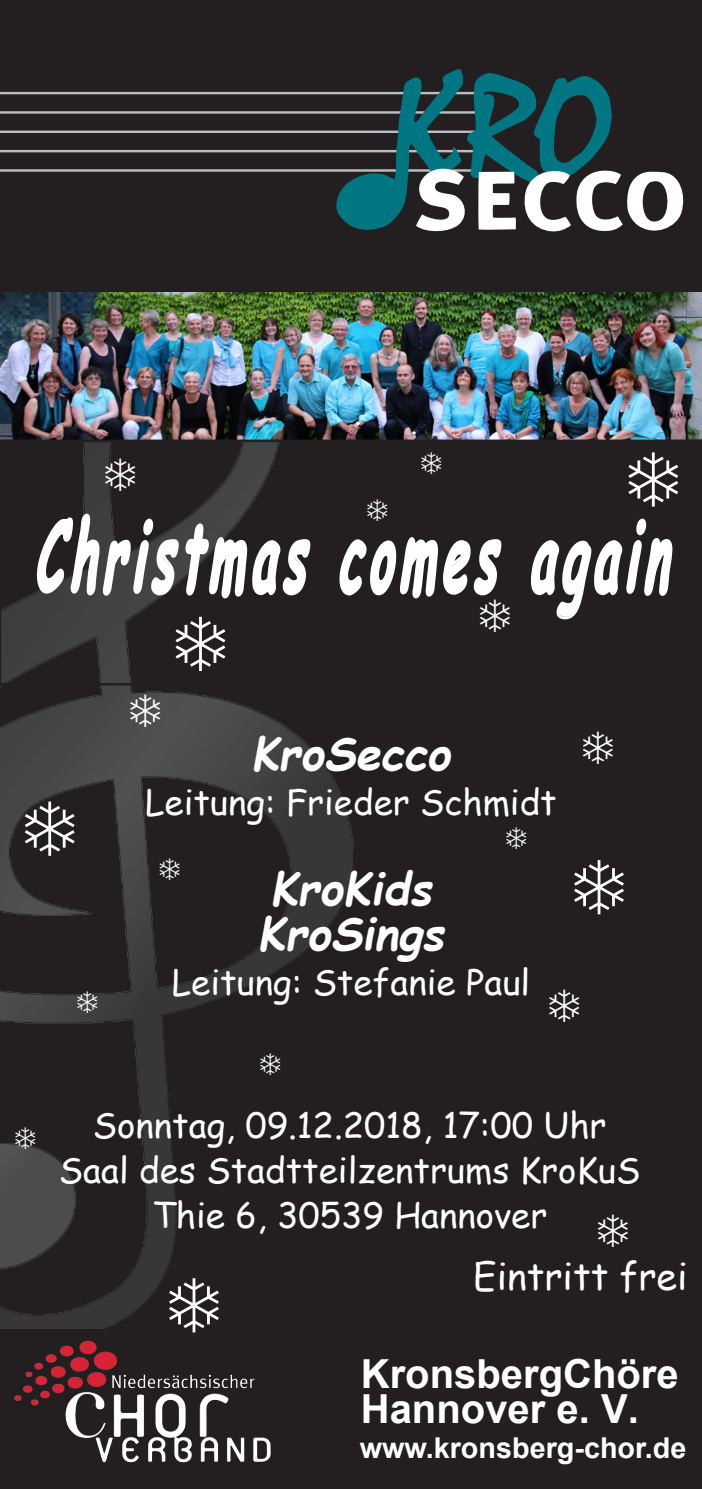
<style>
.page{position:relative;width:702px;height:1489px;background:#fff}
.page>*{position:absolute;margin:0;border:0;box-sizing:border-box;transform-origin:0 0}
.t1{font:italic 700 97.5px "Comic Sans MS";color:#fff;scale:.47 1}
.t2{font:italic 700 45px "Comic Sans MS";color:#fff}
.t3{font:700 40px "Arial";color:#fff}
.t4{font:37.5px "Comic Sans MS";color:#fff}
.t5{font:35px "Comic Sans MS";color:#fff}
.t6{font:700 28.75px "Arial";color:#fff}
</style>
<div class="page">
<div style="left:0;top:0;width:702px;height:1488px;background:#231f20"></div>
<img style="left:60px;top:1340px;width:39px;height:23px">
<hr style="left:0;top:92px;width:478px;height:2px;background:#bcbdc0">
<hr style="left:0;top:111px;width:478px;height:3px;background:#bcbdc0">
<hr style="left:0;top:131px;width:478px;height:2px;background:#bcbdc0">
<hr style="left:0;top:150px;width:478px;height:2px;background:#bcbdc0">
<hr style="left:0;top:169px;width:478px;height:3px;background:#bcbdc0">
<svg style="left:336px;top:69px;width:348px;height:163px"></svg>
<img style="left:0;top:442px;width:353px;height:885px">
<img style="left:0;top:292px;width:702px;height:147px">
<svg style="left:531px;top:518px;width:142px;height:102px"></svg>
<div style="left:0;top:439px;width:702px;height:246px;border:2px solid #231f20"></div>
<svg style="left:35px;top:512px;width:277px;height:159px"></svg>
<svg style="left:160px;top:857px;width:20px;height:22px"></svg>
<svg style="left:260px;top:1053px;width:20px;height:22px"></svg>
<svg style="left:77px;top:991px;width:20px;height:22px"></svg>
<svg style="left:25px;top:800px;width:50px;height:55px"></svg>
<svg style="left:105px;top:458px;width:30px;height:33px"></svg>
<svg style="left:337px;top:536px;width:165px;height:96px"></svg>
<svg style="left:130px;top:693px;width:30px;height:33px"></svg>
<svg style="left:15px;top:1127px;width:20px;height:22px"></svg>
<svg style="left:169px;top:1277px;width:50px;height:50px"></svg>
<p class="t1" style="left:34px;top:483px;width:1394px">Christmas comes again</p>
<p class="t2" style="left:251px;top:720px;width:211px">KroSecco</p>
<p class="t5" style="left:145px;top:776px;width:413px">Leitung: Frieder Schmidt</p>
<p class="t2" style="left:270px;top:855px;width:173px">KroKids</p>
<p class="t2" style="left:258px;top:900px;width:197px">KroSings</p>
<p class="t5" style="left:172px;top:956px;width:360px">Leitung: Stefanie Paul</p>
<p class="t5" style="left:93px;top:1099px;width:515px">Sonntag, 09.12.2018, 17:00 Uhr</p>
<p class="t5" style="left:59px;top:1144px;width:583px">Saal des Stadtteilzentrums KroKuS</p>
<p class="t5" style="left:152px;top:1189px;width:397px">Thie 6, 30539 Hannover</p>
<p class="t4" style="left:473px;top:1248px;width:216px">Eintritt frei</p>
<p class="t3" style="left:361px;top:1347px;width:319px">KronsbergChöre</p>
<p class="t3" style="left:361px;top:1382px;width:279px">Hannover e. V.</p>
<p class="t6" style="left:360px;top:1428px;width:328px">www.kronsberg-chor.de</p>
</div>
